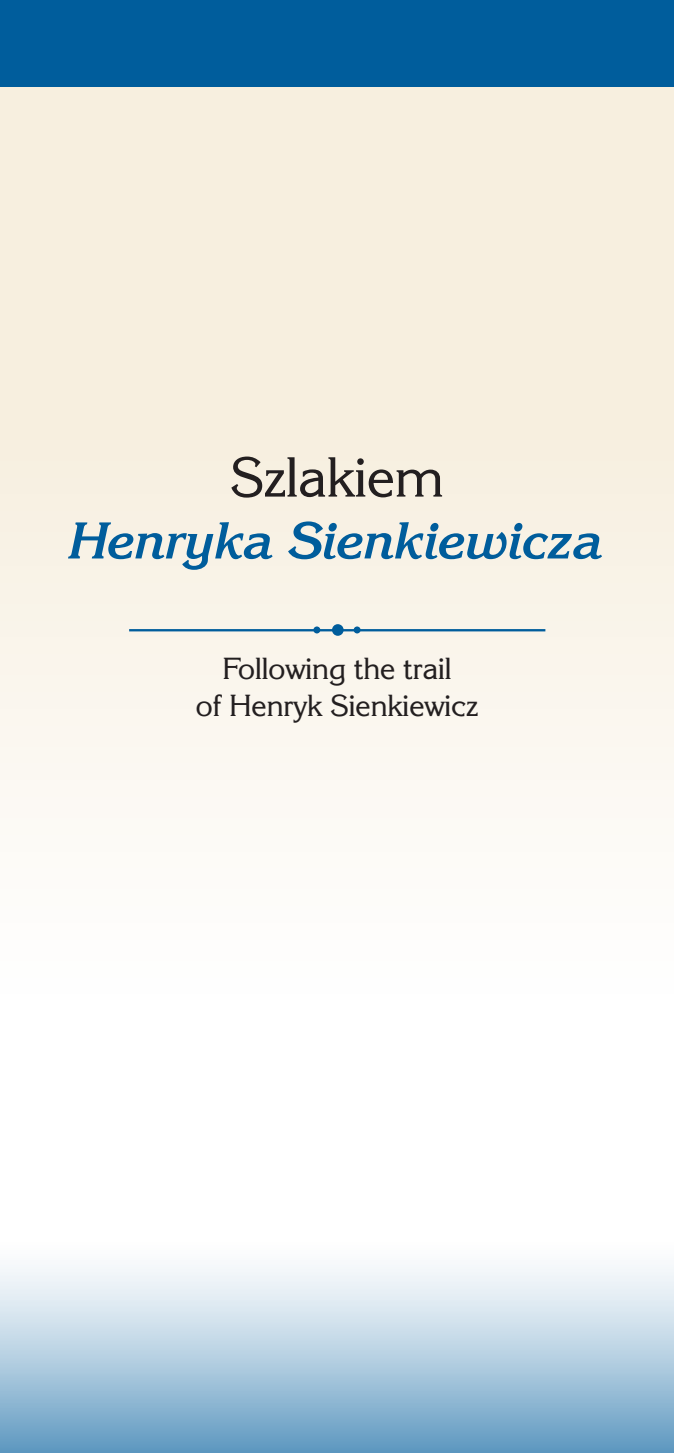
<style>
.page{position:relative;width:674px;height:1453px;background:#fff}
.page>*{position:absolute;margin:0;border:0;box-sizing:border-box;transform-origin:0 0}
.t1{font:56.25px "Korinna PL";color:#231f20}
.t2{font:italic 700 51.5px "Korinna PL";color:#005d9c}
.t3{font:30.5px/36.5px "Korinna PL";color:#231f20;text-align:center}
</style>
<div class="page">
<div style="left:0;top:0;width:673px;height:1036px;background:linear-gradient(to bottom,#f4e9d4,#fefdfc)"></div>
<div style="left:0;top:0;width:673px;height:87px;background:#005d9c"></div>
<div style="left:0;top:1237px;width:673px;height:216px;background:linear-gradient(to bottom,#fff,#679ec3)"></div>
<hr style="left:129px;top:629px;width:416px;height:2px;background:#005d9c">
<div style="left:332px;top:624px;width:11px;height:12px;background:#005d9c;border-radius:50%"></div>
<div style="left:353px;top:626px;width:7px;height:7px;background:#005d9c;border-radius:50%"></div>
<div style="left:313px;top:626px;width:7px;height:7px;background:#005d9c;border-radius:50%"></div>
<h1 class="t1" style="left:230px;top:442px;width:215px">Szlakiem</h1>
<h2 class="t2" style="left:70px;top:509px;width:534px">Henryka Sienkiewicza</h2>
<p class="t3" style="left:196px;top:650px;width:283px">Following the trail<br>of Henryk Sienkiewicz</p>
</div>
